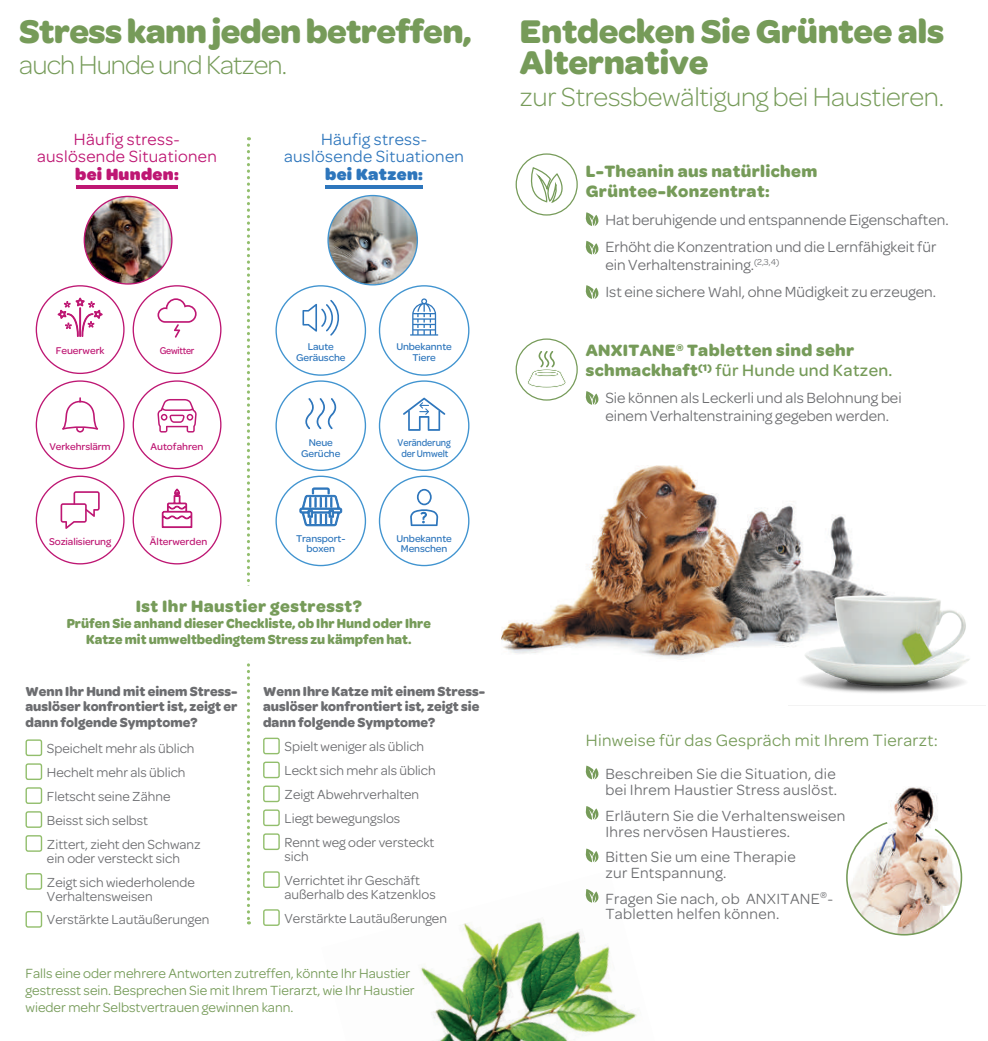
<style>
.page{position:relative;width:988px;height:1041px;background:#fff}
.page>*{position:absolute;margin:0;border:0;box-sizing:border-box;transform-origin:0 0}
.t1{font:700 35px/31.5px "Omnes";letter-spacing:-.01em;color:#769b59}
.t2{font:300 28px "Omnes";letter-spacing:-.01em;color:#769b59}
.t3{font:300 28px "Omnes";letter-spacing:-.03em;color:#769b59}
.t4{font:700 17.5px/19.9px "Omnes";letter-spacing:.02em;color:#769b59}
.t5{font:17.5px "Omnes";letter-spacing:.02em;color:#769b59}
.t6{font:17.32px/17.5px "Omnes";letter-spacing:.02em;color:#be1773;text-align:center}
.t7{font:17.32px/17.5px "Omnes";letter-spacing:.02em;color:#2e76bc;text-align:center}
.t8{font:900 17.32px "Omnes";letter-spacing:.02em;color:#be1773}
.t9{font:900 17.32px "Omnes";letter-spacing:.02em;color:#2e76bc}
.t10{font:15.75px/27.5px "Omnes";color:#6c6d70}
.t11{font:15.75px/15.8px "Omnes";letter-spacing:.02em;color:#6c6d70}
.t12{font:14.17px/17px "Omnes";color:#769b59}
.t13{font:14px/24px "Omnes";color:#6c6d70}
.t14{font:700 14px/15.8px "Omnes";color:#6c6d70;text-align:justify}
.t15{font:700 14px/15.8px "Omnes";color:#769b59;text-align:center;scale:.95 1}
.t16{font:500 10.5px/10.5px "Omnes";letter-spacing:-.01em;color:#2e76bc;text-align:center}
.t17{font:500 10.5px "Omnes";letter-spacing:-.01em;color:#be1773}
.t18{font:500 10.5px/10.5px "Omnes";letter-spacing:-.01em;color:#2e76bc;text-align:center;scale:.9 1}
.t19{font:500 10.5px "Omnes";letter-spacing:-.01em;color:#be1773;scale:.9 1}
.s1{font-weight:500}
</style>
<div class="page">
<img style="left:501px;top:465px;width:356px;height:195px">
<img style="left:84px;top:196px;width:88px;height:88px;border-radius:44px">
<img style="left:328px;top:196px;width:89px;height:89px;border-radius:45px">
<img style="left:420px;top:919px;width:217px;height:122px">
<img style="left:788px;top:585px;width:197px;height:121px">
<svg style="left:846px;top:787px;width:117px;height:149px"></svg>
<svg style="left:247px;top:137px;width:3px;height:787px"></svg>
<div style="left:50px;top:586px;width:394px;height:74px;background:#fff"></div>
<div style="left:26px;top:739px;width:16px;height:17px;border:1px solid #92be6c;border-radius:2px"></div>
<div style="left:26px;top:763px;width:16px;height:17px;border:1px solid #92be6c;border-radius:2px"></div>
<div style="left:26px;top:787px;width:16px;height:17px;border:1px solid #92be6c;border-radius:2px"></div>
<div style="left:26px;top:811px;width:16px;height:17px;border:1px solid #92be6c;border-radius:2px"></div>
<div style="left:26px;top:835px;width:16px;height:17px;border:1px solid #92be6c;border-radius:2px"></div>
<div style="left:26px;top:873px;width:16px;height:16px;border:1px solid #92be6c;border-radius:2px"></div>
<div style="left:26px;top:911px;width:16px;height:16px;border:1px solid #92be6c;border-radius:2px"></div>
<div style="left:263px;top:737px;width:17px;height:17px;border:1px solid #92be6c;border-radius:2px"></div>
<div style="left:263px;top:761px;width:17px;height:17px;border:1px solid #92be6c;border-radius:2px"></div>
<div style="left:263px;top:785px;width:17px;height:17px;border:1px solid #92be6c;border-radius:2px"></div>
<div style="left:263px;top:809px;width:17px;height:17px;border:1px solid #92be6c;border-radius:2px"></div>
<div style="left:263px;top:833px;width:17px;height:17px;border:1px solid #92be6c;border-radius:2px"></div>
<div style="left:263px;top:871px;width:17px;height:17px;border:1px solid #92be6c;border-radius:2px"></div>
<div style="left:263px;top:909px;width:17px;height:17px;border:1px solid #92be6c;border-radius:2px"></div>
<svg style="left:162px;top:488px;width:30px;height:40px"></svg>
<svg style="left:302px;top:300px;width:37px;height:36px"></svg>
<svg style="left:410px;top:489px;width:28px;height:37px"></svg>
<svg style="left:303px;top:370px;width:35px;height:60px"></svg>
<svg style="left:403px;top:397px;width:42px;height:34px"></svg>
<svg style="left:299px;top:487px;width:43px;height:39px"></svg>
<svg style="left:410px;top:298px;width:28px;height:37px"></svg>
<hr style="left:76px;top:185px;width:102px;height:3px;background:#be1773">
<hr style="left:326px;top:185px;width:97px;height:3px;background:#2e76bc">
<svg style="left:61px;top:491px;width:39px;height:38px"></svg>
<svg style="left:157px;top:399px;width:40px;height:33px"></svg>
<svg style="left:62px;top:397px;width:36px;height:35px"></svg>
<svg style="left:157px;top:298px;width:40px;height:40px"></svg>
<svg style="left:58px;top:297px;width:45px;height:40px"></svg>
<div style="left:515px;top:153px;width:63px;height:63px;border:1px solid #769b59;border-radius:50%"></div>
<svg style="left:527px;top:168px;width:43px;height:48px"></svg>
<svg style="left:585px;top:212px;width:14px;height:14px"></svg>
<svg style="left:585px;top:241px;width:14px;height:14px"></svg>
<svg style="left:585px;top:285px;width:14px;height:14px"></svg>
<svg style="left:585px;top:391px;width:14px;height:14px"></svg>
<svg style="left:585px;top:765px;width:14px;height:14px"></svg>
<svg style="left:585px;top:806px;width:14px;height:14px"></svg>
<svg style="left:585px;top:848px;width:14px;height:14px"></svg>
<svg style="left:585px;top:889px;width:14px;height:14px"></svg>
<div style="left:515px;top:338px;width:63px;height:63px;border:1px solid #769b59;border-radius:50%"></div>
<svg style="left:528px;top:351px;width:38px;height:37px"></svg>
<h1 class="t1" style="left:19px;top:15px;width:454px">Stress kann jeden betreffen,</h1>
<h2 class="t3" style="left:19px;top:50px;width:269px">auch Hunde und Katzen.</h2>
<p class="t6" style="left:37px;top:130px;width:181px">Häufig stress&shy;auslösende Situationen</p>
<p class="t8" style="left:75px;top:164px;width:105px">bei Hunden:</p>
<p class="t7" style="left:284px;top:130px;width:181px">Häufig stress&shy;auslösende Situationen</p>
<p class="t9" style="left:325px;top:164px;width:99px">bei Katzen:</p>
<p class="t17" style="left:56px;top:344px;width:50px">Feuerwerk</p>
<p class="t19" style="left:160px;top:344px;width:40px">Gewitter</p>
<p class="t16" style="left:296px;top:341px;width:51px">Laute<br>Geräusche</p>
<p class="t16" style="left:396px;top:341px;width:57px">Unbekannte<br>Tiere</p>
<p class="t17" style="left:50px;top:441px;width:63px">Verkehrslärm</p>
<p class="t17" style="left:151px;top:441px;width:54px">Autofahren</p>
<p class="t16" style="left:301px;top:438px;width:41px">Neue<br>Gerüche</p>
<p class="t18" style="left:397px;top:438px;width:61px">Veränderung der Umwelt</p>
<p class="t17" style="left:49px;top:536px;width:63px">Sozialisierung</p>
<p class="t17" style="left:150px;top:536px;width:59px">Älterwerden</p>
<p class="t16" style="left:296px;top:533px;width:51px">Transport&shy;boxen</p>
<p class="t16" style="left:396px;top:533px;width:57px">Unbekannte<br>Menschen</p>
<p class="t4" style="left:136px;top:596px;width:227px">Ist Ihr Haustier gestresst?</p>
<p class="t15" style="left:67px;top:615px;width:385px">Prüfen Sie anhand dieser Checkliste, ob Ihr Hund oder Ihre<br>Katze mit umweltbedingtem Stress zu kämpfen hat.</p>
<p class="t14" style="left:26px;top:683px;width:213px">Wenn Ihr Hund mit einem Stress&shy;auslöser konfrontiert ist, zeigt er dann folgende Symptome?</p>
<p class="t13" style="left:47px;top:736px;width:155px">Speichelt mehr als üblich<br>Hechelt mehr als üblich<br>Fletscht seine Zähne<br>Beisst sich selbst<br>Zittert, zieht den Schwanz</p>
<p class="t13" style="left:47px;top:846px;width:149px">ein oder versteckt sich<br>Zeigt sich wiederholende</p>
<p class="t13" style="left:47px;top:884px;width:164px">Verhaltensweisen<br>Verstärkte Lautäußerungen</p>
<p class="t14" style="left:263px;top:683px;width:224px;text-align:left">Wenn Ihre Katze mit einem Stress&shy;auslöser konfrontiert ist, zeigt sie dann folgende Symptome?</p>
<p class="t13" style="left:284px;top:734px;width:153px">Spielt weniger als üblich<br>Leckt sich mehr als üblich<br>Zeigt Abwehrverhalten<br>Liegt bewegungslos<br>Rennt weg oder versteckt</p>
<p class="t13" style="left:284px;top:844px;width:137px">sich<br>Verrichtet ihr Geschäft</p>
<p class="t13" style="left:284px;top:882px;width:164px">außerhalb des Katzenklos<br>Verstärkte Lautäußerungen</p>
<p class="t12" style="left:26px;top:964px;width:391px">Falls eine oder mehrere Antworten zutreffen, könnte Ihr Haustier gestresst sein. Besprechen Sie mit Ihrem Tierarzt, wie Ihr Haustier wieder mehr Selbstvertrauen gewinnen kann.</p>
<h1 class="t1" style="left:520px;top:15px;width:426px">Entdecken Sie Grüntee als<br>Alternative</h1>
<h2 class="t2" style="left:520px;top:81px;width:426px">zur Stressbewältigung bei Haustieren.</h2>
<p class="t4" style="left:586px;top:161px;width:233px">L-Theanin aus natürlichem<br>Grüntee-Konzentrat:</p>
<p class="t10" style="left:605px;top:206px;width:345px">Hat beruhigende und entspannende Eigenschaften.<br>Erhöht die Konzentration und die Lernfähigkeit für</p>
<p class="t10" style="left:605px;top:251px;width:332px">ein Verhaltenstraining.<sup>(2,3,4)<br></sup>Ist eine sichere Wahl, ohne Müdigkeit zu erzeugen.</p>
<p class="t4" style="left:586px;top:341px;width:308px">ANXITANE<sup>®</sup> Tabletten sind sehr schmackhaft<sup>(1)</sup> <span class="s1">für Hunde und Katzen.</span></p>
<p class="t10" style="left:605px;top:389px;width:298px;line-height:17.5px">Sie können als Leckerli und als Belohnung bei einem Verhaltenstraining gegeben werden.</p>
<p class="t5" style="left:586px;top:730px;width:354px">Hinweise für das Gespräch mit Ihrem Tierarzt:</p>
<p class="t11" style="left:605px;top:766px;width:233px">Beschreiben Sie die Situation, die bei Ihrem Haustier Stress auslöst.</p>
<p class="t11" style="left:605px;top:807px;width:242px">Erläutern Sie die Verhaltensweisen<br>Ihres nervösen Haustieres.</p>
<p class="t11" style="left:605px;top:849px;width:192px">Bitten Sie um eine Therapie zur Entspannung.</p>
<p class="t11" style="left:605px;top:890px;width:229px">Fragen Sie nach, ob ANXITANE<sup>®</sup>-<br>Tabletten helfen können.</p>
</div>
